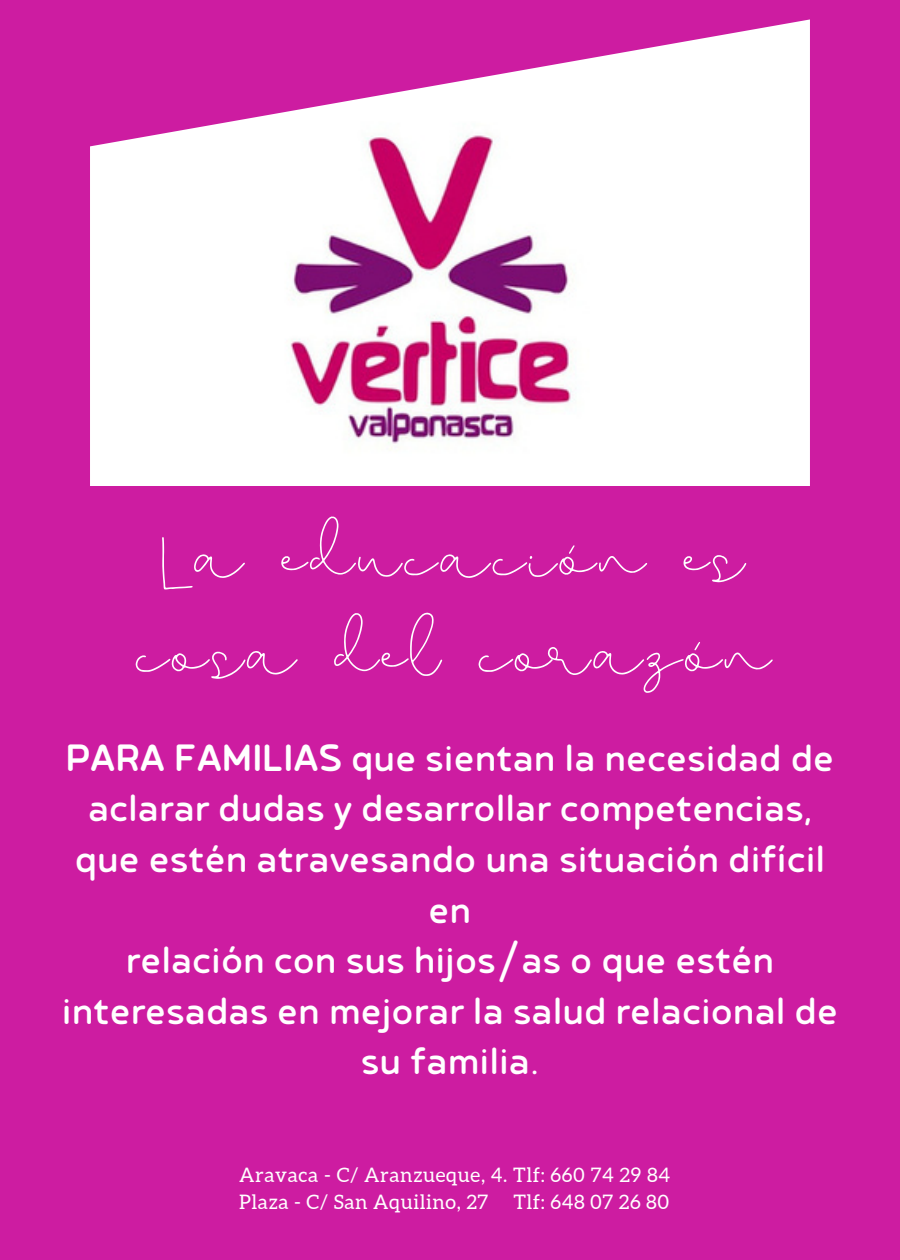
<style>
.page{position:relative;width:900px;height:1260px;background:#cd1ca1}
.page>*{position:absolute;margin:0;border:0;box-sizing:border-box;transform-origin:0 0}
.t1{font:70px/96.5px "Beautiful";letter-spacing:.05em;color:#fff;text-align:center}
.t2{font:45px/50.5px "Betm Rounded";color:#fff;text-align:center}
.t3{font:20px/26.8px "Aleo";letter-spacing:.03em;color:#fff}
.s1{font-weight:500}
</style>
<div class="page">
<svg style="left:90px;top:19px;width:720px;height:467px;fill:#fff"></svg>
<img style="left:279px;top:122px;width:311px;height:344px">
<h1 class="t1" style="left:136px;top:517px;width:636px">La educación es cosa del corazón</h1>
<h2 class="t2" style="left:62px;top:728px;width:778px"><span class="s1">PARA FAMILIAS</span> que sientan la necesidad de aclarar dudas y desarrollar competencias, que estén atravesando una situación difícil en<br>relación con sus hijos/as o que estén interesadas en mejorar la salud relacional de su familia.</h2>
<p class="t3" style="left:239px;top:1162px;width:432px">Aravaca - C/ Aranzueque, 4. Tlf: 660 74 29 84<br>Plaza - C/ San Aquilino, 27</p>
<p class="t3" style="left:513px;top:1189px;width:157px">Tlf: 648 07 26 80</p>
</div>
